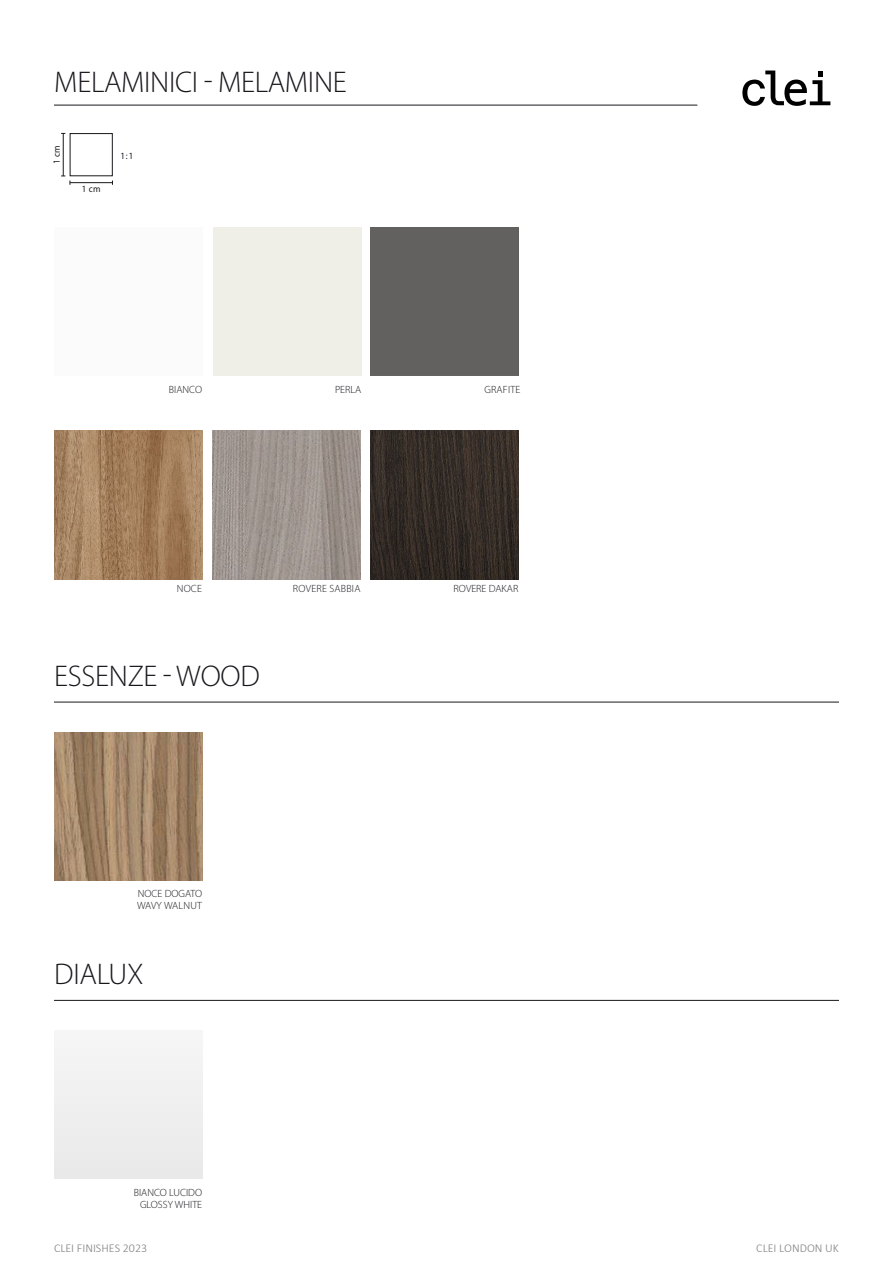
<style>
.page{position:relative;width:893px;height:1263px;background:#fff}
.page>*{position:absolute;margin:0;border:0;box-sizing:border-box;transform-origin:0 0}
.t1{font:300 30px "Myriad Pro";letter-spacing:-.01em;color:#1a171c}
.t2{font:300 12px "Calibri";color:#808080}
.t3{font:300 10.5px/12px "Myriad Pro";color:#1a171c;text-align:right}
.t4{font:300 10.5px "Myriad Pro";letter-spacing:.02em;color:#1a171c}
.t5{font:9.45px "Myriad Pro";color:#1a171c;scale:.94 1}
</style>
<div class="page">
<svg style="left:61px;top:133px;width:52px;height:52px"></svg>
<svg style="left:742px;top:71px;width:88px;height:35px"></svg>
<hr style="left:54px;top:105px;width:643px;height:1px;background:#1a171c">
<hr style="left:54px;top:1000px;width:785px;height:1px;background:#1a171c">
<img style="left:370px;top:431px;width:148px;height:148px">
<img style="left:54px;top:431px;width:148px;height:148px">
<img style="left:212px;top:431px;width:149px;height:148px">
<div style="left:370px;top:228px;width:148px;height:148px;background:#62615f"></div>
<hr style="left:54px;top:702px;width:785px;height:1px;background:#1a171c">
<img style="left:54px;top:732px;width:148px;height:148px">
<h1 class="t1" style="left:54px;top:64px;width:294px">MELAMINICI - MELAMINE</h1>
<p class="t5" style="left:51px;top:164px;width:21px;rotate:-90deg">1 cm</p>
<p class="t5" style="left:120px;top:150px;width:15px">1 : 1</p>
<p class="t5" style="left:82px;top:183px;width:21px">1 cm</p>
<p class="t3" style="left:169px;top:383px;width:35px">BIANCO</p>
<p class="t3" style="left:335px;top:383px;width:28px">PERLA</p>
<p class="t4" style="left:484px;top:383px;width:38px">GRAFITE</p>
<p class="t3" style="left:177px;top:582px;width:27px">NOCE</p>
<p class="t4" style="left:293px;top:582px;width:69px">ROVERE SABBIA</p>
<p class="t3" style="left:453px;top:582px;width:66px">ROVERE DAKAR</p>
<h1 class="t1" style="left:54px;top:658px;width:207px">ESSENZE - WOOD</h1>
<p class="t3" style="left:137px;top:888px;width:67px;text-align:left">NOCE DOGATO<br>WAVY WALNUT</p>
<h1 class="t1" style="left:54px;top:956px;width:91px">DIALUX</h1>
<p class="t3" style="left:134px;top:1186px;width:70px">BIANCO LUCIDO<br>GLOSSY WHITE</p>
<p class="t2" style="left:54px;top:1240px;width:95px">CLEI FINISHES 2023</p>
<p class="t2" style="left:756px;top:1240px;width:84px">CLEI LONDON UK</p>
</div>
